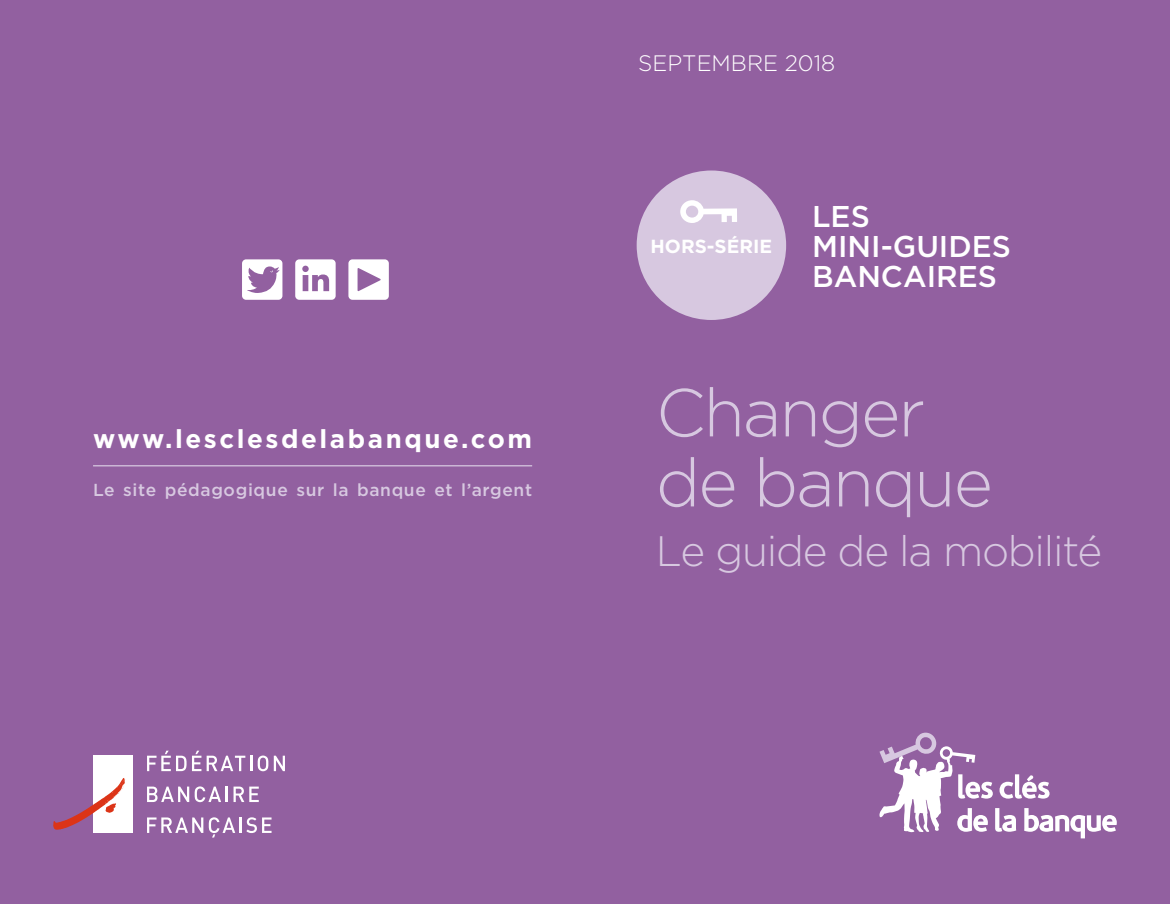
<style>
.page{position:relative;width:1170px;height:904px;background:#fff}
.page>*{position:absolute;margin:0;border:0;box-sizing:border-box;transform-origin:0 0}
.H1_-_titre{font:300 67.5px/70px "Gotham";letter-spacing:-.03em;color:#d7c8e0}
.H1_-_titre-2{font:300 42.5px "Gotham";letter-spacing:-.03em;color:#d7c8e0}
.Mini-guides{font:500 30px "Gotham";color:#fff}
.URL{font:700 25.88px "Gotham";letter-spacing:.1em;color:#fff}
.Date_parution{font:300 22.38px "Gotham";color:#fff}
.Thème{font:700 19px "Gotham";color:#fff}
.Site_pedago{font:500 17.38px "Gotham";letter-spacing:.035em;color:#d7c8e0}
</style>
<div class="page">
<div style="left:0;top:0;width:1169px;height:904px;background:#9260a0"></div>
<div style="left:636px;top:170px;width:150px;height:150px;background:#d7c8e0;border-radius:50%"></div>
<svg style="left:680px;top:200px;width:57px;height:23px"></svg>
<svg style="left:879px;top:732px;width:237px;height:106px"></svg>
<hr style="left:93px;top:465px;width:439px;height:1px;background:#d7c8e0">
<svg style="left:147px;top:750px;width:54px;height:21px"></svg>
<svg style="left:207px;top:755px;width:45px;height:16px"></svg>
<svg style="left:258px;top:755px;width:10px;height:16px"></svg>
<svg style="left:274px;top:755px;width:11px;height:16px"></svg>
<svg style="left:147px;top:786px;width:42px;height:16px"></svg>
<svg style="left:195px;top:786px;width:32px;height:16px"></svg>
<svg style="left:233px;top:786px;width:26px;height:16px"></svg>
<svg style="left:147px;top:817px;width:56px;height:16px"></svg>
<svg style="left:209px;top:817px;width:26px;height:20px"></svg>
<hr style="left:239px;top:817px;width:3px;height:16px;background:#fff">
<svg style="left:246px;top:817px;width:25px;height:16px"></svg>
<div style="left:93px;top:755px;width:39px;height:78px;background:#fff"></div>
<svg style="left:53px;top:778px;width:72px;height:51px"></svg>
<svg style="left:242px;top:259px;width:40px;height:41px"></svg>
<svg style="left:295px;top:259px;width:40px;height:41px"></svg>
<svg style="left:348px;top:259px;width:41px;height:41px"></svg>
<p class="URL" style="left:93px;top:421px;width:440px">www.lesclesdelabanque.com</p>
<p class="Site_pedago" style="left:93px;top:478px;width:440px">Le site pédagogique sur la banque et l’argent</p>
<p class="Date_parution" style="left:638px;top:49px;width:198px">SEPTEMBRE 2018</p>
<p class="Thème" style="left:650px;top:233px;width:123px">HORS-SÉRIE</p>
<p class="Mini-guides" style="left:812px;top:197px;width:59px">LES</p>
<p class="Mini-guides" style="left:812px;top:227px;width:200px">MINI-GUIDES</p>
<p class="Mini-guides" style="left:812px;top:257px;width:186px">BANCAIRES</p>
<h1 class="H1_-_titre" style="left:656px;top:375px;width:338px">Changer de banque</h1>
<h1 class="H1_-_titre-2" style="left:656px;top:524px;width:448px">Le guide de la mobilité</h1>
</div>
